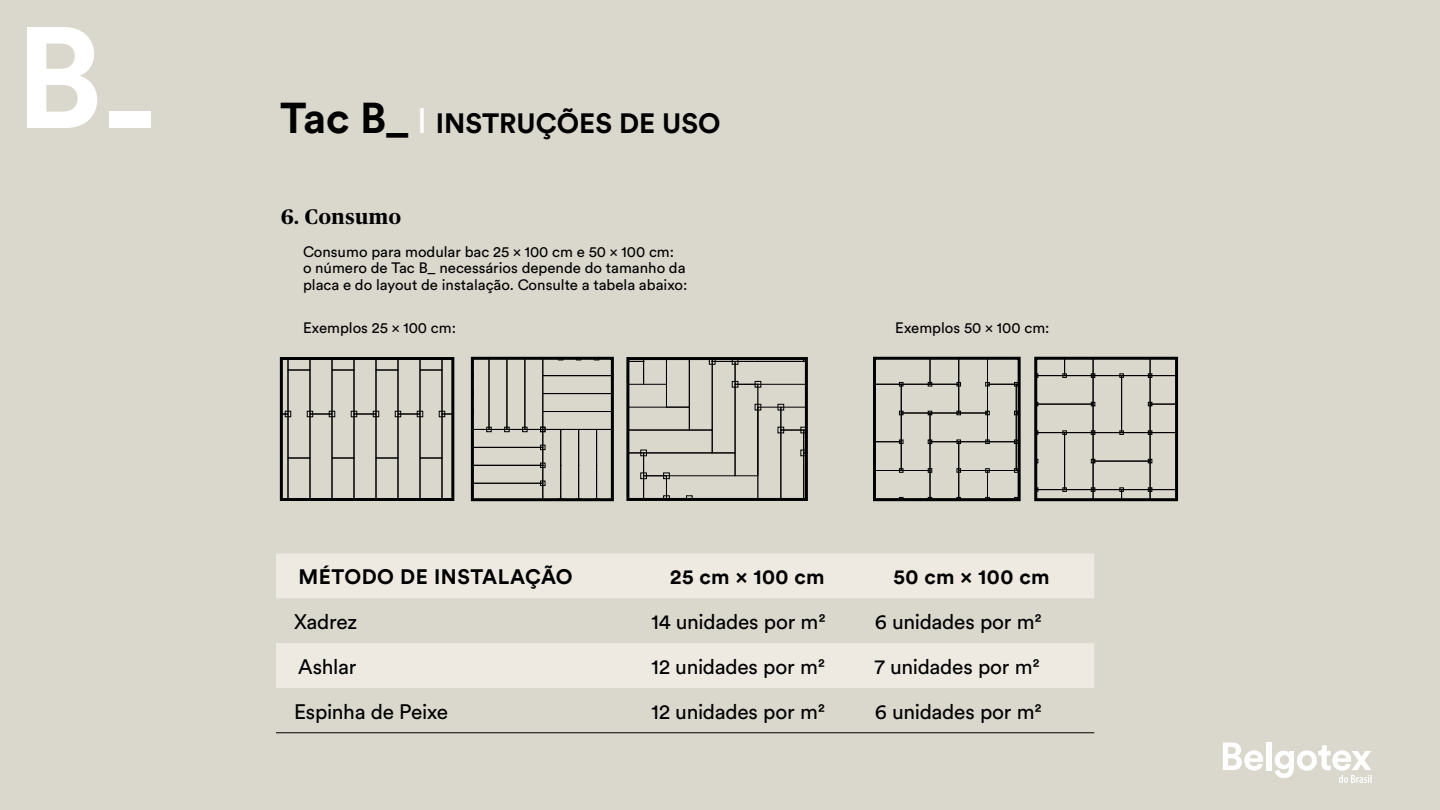
<style>
.page{position:relative;width:1440px;height:810px;background:#dad7cc}
.page>*{position:absolute;margin:0;border:0;box-sizing:border-box;transform-origin:0 0}
.t1{font:700 27.75px "Circular Std";color:#000}
.t2{font:700 21px "Publico Headline";letter-spacing:.03em;color:#000}
.t3{font:20.85px "Circular Std";letter-spacing:-.015em;color:#000}
.t4{font:700 20.85px "Circular Std";letter-spacing:.025em;color:#000}
.t5{font:15px/16.5px "Circular Std";color:#000}
.s1{font-size:42.75px}
.s2{font-weight:400;font-size:35.25px;color:#fff}
</style>
<div class="page">
<svg style="left:27px;top:27px;width:70px;height:101px"></svg>
<div style="left:109px;top:112px;width:42px;height:16px;background:#fff"></div>
<svg style="left:1223px;top:743px;width:40px;height:28px"></svg>
<div style="left:1267px;top:742px;width:5px;height:28px;background:#fff"></div>
<svg style="left:1275px;top:745px;width:97px;height:38px"></svg>
<svg style="left:276px;top:554px;width:818px;height:134px;fill:#eeeae2"></svg>
<hr style="left:276px;top:732px;width:372px;height:1px;background:#000">
<hr style="left:648px;top:732px;width:223px;height:1px;background:#000">
<hr style="left:871px;top:732px;width:223px;height:1px;background:#000">
<svg style="left:877px;top:361px;width:140px;height:136px"></svg>
<div style="left:873px;top:357px;width:148px;height:144px;border:3px solid #000"></div>
<svg style="left:1038px;top:361px;width:136px;height:136px"></svg>
<div style="left:1034px;top:357px;width:144px;height:144px;border:3px solid #000"></div>
<svg style="left:284px;top:361px;width:166px;height:136px"></svg>
<div style="left:280px;top:357px;width:174px;height:144px;border:3px solid #000"></div>
<svg style="left:475px;top:361px;width:135px;height:136px"></svg>
<div style="left:471px;top:357px;width:143px;height:144px;border:3px solid #000"></div>
<svg style="left:630px;top:361px;width:174px;height:136px"></svg>
<div style="left:626px;top:357px;width:182px;height:144px;border:3px solid #000"></div>
<h1 class="t1" style="left:280px;top:105px;width:442px"><span class="s1">Tac B_</span> <span class="s2">I</span> INSTRUÇÕES DE USO</h1>
<h2 class="t2" style="left:281px;top:201px;width:121px">6. Consumo</h2>
<p class="t5" style="left:303px;top:243px;width:386px">Consumo para modular bac 25 x 100 cm e 50 x 100 cm:<br>o número de Tac B_ necessários depende do tamanho da placa e do layout de instalação. Consulte a tabela abaixo:</p>
<p class="t5" style="left:303px;top:319px;width:154px">Exemplos 25 x 100 cm:</p>
<p class="t5" style="left:895px;top:319px;width:156px">Exemplos 50 x 100 cm:</p>
<h3 class="t4" style="left:298px;top:564px;width:276px">MÉTODO DE INSTALAÇÃO</h3>
<h3 class="t4" style="left:670px;top:564px;width:156px">25 cm × 100 cm</h3>
<h3 class="t4" style="left:893px;top:564px;width:158px">50 cm × 100 cm</h3>
<h3 class="t3" style="left:294px;top:609px;width:65px">Xadrez</h3>
<h3 class="t3" style="left:652px;top:609px;width:176px">14 unidades por m²</h3>
<h3 class="t3" style="left:875px;top:609px;width:169px">6 unidades por m²</h3>
<h3 class="t3" style="left:298px;top:654px;width:60px">Ashlar</h3>
<h3 class="t3" style="left:652px;top:654px;width:175px">12 unidades por m²</h3>
<h3 class="t3" style="left:875px;top:654px;width:167px">7 unidades por m²</h3>
<h3 class="t3" style="left:294px;top:699px;width:156px">Espinha de Peixe</h3>
<h3 class="t3" style="left:652px;top:699px;width:175px">12 unidades por m²</h3>
<h3 class="t3" style="left:875px;top:699px;width:169px">6 unidades por m²</h3>
</div>
